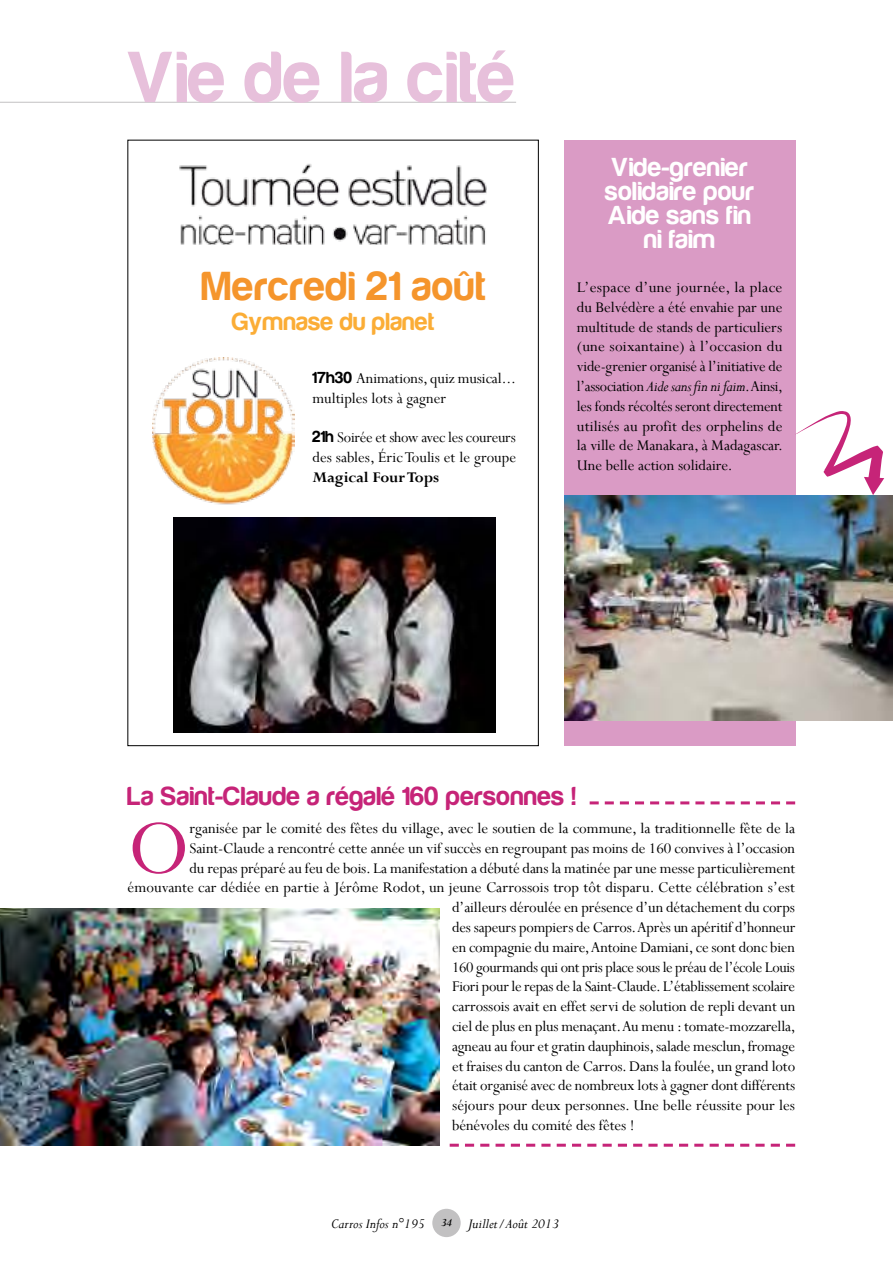
<style>
.page{position:relative;width:893px;height:1263px;background:#fff}
.page>*{position:absolute;margin:0;border:0;box-sizing:border-box;transform-origin:0 0}
.t1{font:85.65px "Perpetua";color:#c62478}
.t2{font:700 75px "Harabara";letter-spacing:.02em;color:#e7c0db}
.t3{font:700 42px "Harabara";letter-spacing:.03em;color:#f5952c}
.t4{font:700 27px/24px "Harabara";letter-spacing:.025em;color:#fff;text-align:center}
.t5{font:700 27px "Harabara";letter-spacing:.025em;color:#c62478}
.t6{font:700 25.5px "Harabara";letter-spacing:.02em;color:#fbad36}
.t7{font:16.5px/19.8px "Perpetua";letter-spacing:-.005em;color:#000}
.t8{font:700 16.5px "Perpetua";color:#000}
.t9{font:italic 15px "Perpetua";color:#000}
.s1{font-family:"Harabara";font-weight:700}
.s2{font-style:italic}
.s3{font-weight:700;font-size:12px}
</style>
<div class="page">
<div style="left:432px;top:1209px;width:29px;height:28px;background:#c2c1c2;border-radius:50%"></div>
<hr style="left:0;top:102px;width:516px;height:1px;background:#c2c1c2">
<div style="left:564px;top:140px;width:231px;height:606px;background:#da9bc5"></div>
<img style="left:565px;top:495px;width:328px;height:226px">
<svg style="left:795px;top:411px;width:89px;height:84px"></svg>
<img style="left:0;top:909px;width:439px;height:236px">
<img style="left:153px;top:357px;width:141px;height:148px">
<img style="left:173px;top:517px;width:323px;height:216px">
<img style="left:179px;top:164px;width:308px;height:81px">
<svg style="left:450px;top:1144px;width:345px;height:3px"></svg>
<svg style="left:590px;top:801px;width:205px;height:3px"></svg>
<h2 class="t2" style="left:128px;top:38px;width:389px">Vie de la cité</h2>
<h3 class="t3" style="left:202px;top:264px;width:285px">Mercredi 21 août</h3>
<h3 class="t6" style="left:232px;top:308px;width:204px">Gymnase du planet</h3>
<p class="t7" style="left:313px;top:368px;width:205px"><span class="s1">17h30</span> Animations, quiz musical... multiples lots à gagner</p>
<p class="t7" style="left:313px;top:427px;width:205px"><span class="s1">21h</span> Soirée et show avec les coureurs des sables, Éric Toulis et le groupe</p>
<p class="t8" style="left:313px;top:467px;width:128px">Magical Four Tops</p>
<h3 class="t4" style="left:605px;top:156px;width:150px">Vide-grenier solidaire pour<br>Aide sans fin ni faim</h3>
<p class="t7" style="left:577px;top:277px;width:208px;text-align:justify">L’espace d’une journée, la place du Belvédère a été envahie par une multitude de stands de particuliers (une soixantaine) à l’occasion du vide-grenier organisé à l’initiative de l’association <span class="s2">Aide sans fin ni faim</span>. Ainsi, les fonds récoltés seront directement utilisés au profit des orphelins de la ville de Manakara, à Madagascar.<br>Une belle action solidaire.</p>
<h3 class="t5" style="left:128px;top:782px;width:450px">La Saint-Claude a régalé 160 personnes !</h3>
<h1 class="t1" style="left:128px;top:794px;width:64px">O</h1>
<p class="t7" style="left:190px;top:818px;width:607px">rganisée par le comité des fêtes du village, avec le soutien de la commune, la traditionnelle fête de la</p>
<p class="t7" style="left:190px;top:838px;width:607px">Saint-Claude a rencontré cette année un vif succès en regroupant pas moins de 160 convives à l’occasion</p>
<p class="t7" style="left:190px;top:858px;width:607px">du repas préparé au feu de bois. La manifestation a débuté dans la matinée par une messe particulièrement</p>
<p class="t7" style="left:128px;top:877px;width:669px">émouvante car dédiée en partie à Jérôme Rodot, un jeune Carrossois trop tôt disparu. Cette célébration s’est</p>
<p class="t7" style="left:452px;top:897px;width:344px">d’ailleurs déroulée en présence d’un détachement du corps</p>
<p class="t7" style="left:452px;top:917px;width:345px">des sapeurs pompiers de Carros. Après un apéritif d’honneur</p>
<p class="t7" style="left:452px;top:937px;width:344px">en compagnie du maire, Antoine Damiani, ce sont donc bien</p>
<p class="t7" style="left:452px;top:957px;width:344px">160 gourmands qui ont pris place sous le préau de l’école Louis</p>
<p class="t7" style="left:452px;top:976px;width:344px">Fiori pour le repas de la Saint-Claude. L’établissement scolaire</p>
<p class="t7" style="left:452px;top:996px;width:345px">carrossois avait en effet servi de solution de repli devant un</p>
<p class="t7" style="left:452px;top:1016px;width:345px">ciel de plus en plus menaçant. Au menu : tomate-mozzarella,</p>
<p class="t7" style="left:452px;top:1036px;width:344px">agneau au four et gratin dauphinois, salade mesclun, fromage</p>
<p class="t7" style="left:452px;top:1056px;width:345px">et fraises du canton de Carros. Dans la foulée, un grand loto</p>
<p class="t7" style="left:452px;top:1075px;width:345px">était organisé avec de nombreux lots à gagner dont différents</p>
<p class="t7" style="left:452px;top:1095px;width:344px">séjours pour deux personnes. Une belle réussite pour les</p>
<p class="t7" style="left:452px;top:1115px;width:184px">bénévoles du comité des fêtes !</p>
<p class="t9" style="left:331px;top:1214px;width:229px">Carros Infos n°195 <span class="s3">34</span> Juillet/Août 2013</p>
</div>
